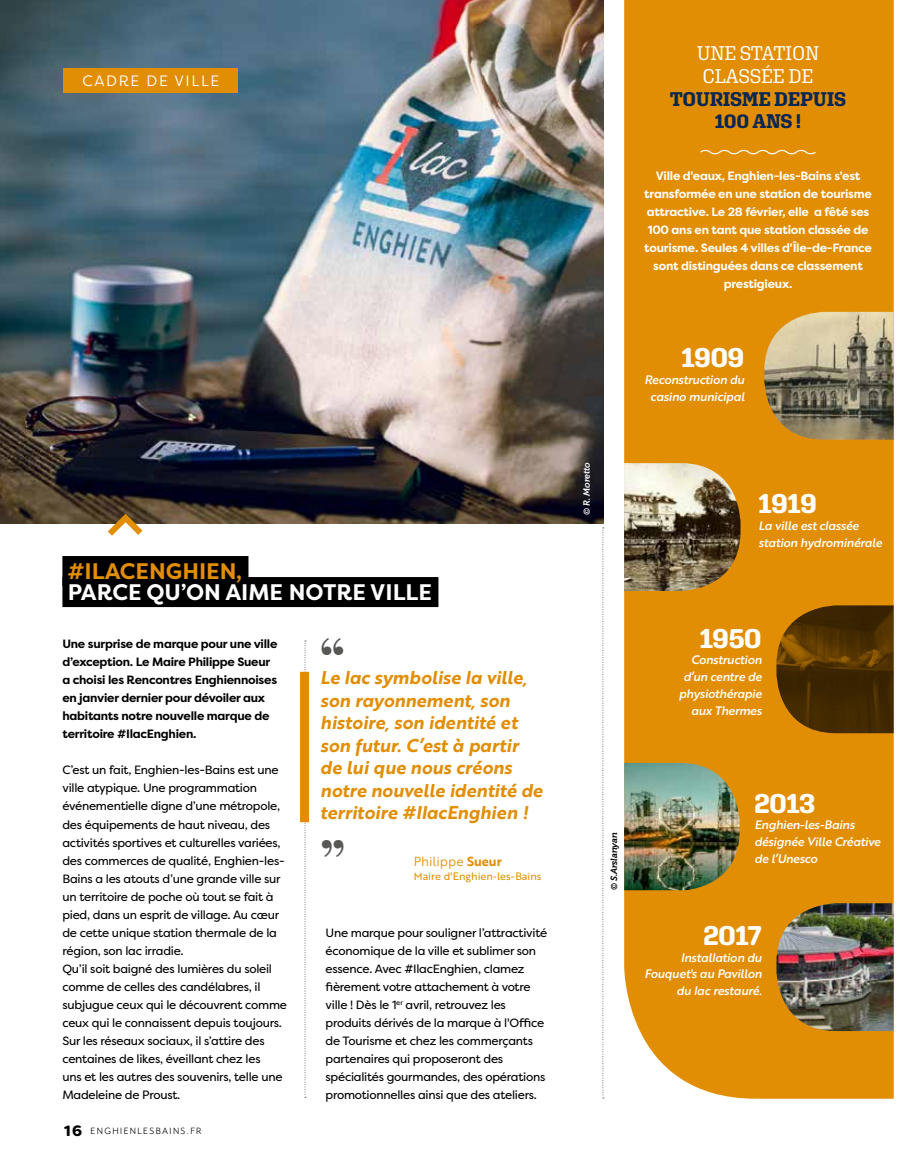
<style>
.page{position:relative;width:915px;height:1170px;background:#fff}
.page>*{position:absolute;margin:0;border:0;box-sizing:border-box;transform-origin:0 0}
.t1{font:700 48px "Bodoni URW";color:#575756}
.t2{font:700 27.75px "Aglet Slab";letter-spacing:-.02em;color:#fff}
.t3{font:700 22.5px/21px "Filson Pro";color:#fff}
.t4{font:700 19.8px/22.5px "Aglet Slab";letter-spacing:-.015em;color:#0a2652;text-align:center}
.t5{font:19.8px/22.5px "Aglet Slab";letter-spacing:-.015em;color:#fff}
.t6{font:18px/22.5px "Brother 1816 Bold Italic";color:#e28e04}
.t7{font:15px "Filson Soft";letter-spacing:.11em;color:#fff}
.t8{font:12.75px "Brother 1816 Book";color:#e28e04}
.t9{font:12px/18px "Filson Pro";letter-spacing:-.02em;color:#000}
.t10{font:700 12px/18px "Filson Pro";letter-spacing:-.02em;color:#fff;text-align:center}
.t11{font:12px/16.8px "Brother 1816 Medium Italic";letter-spacing:-.02em;color:#fff}
.t12{font:700 12px/18px "Filson Pro";letter-spacing:-.02em;color:#000}
.t13{font:10.5px "Brother 1816 Regular";color:#e28e04}
.t14{font:10.5px "Mr Eaves Mod OT";letter-spacing:.13em;color:#000}
.t15{font:italic 9px "Museo 700";letter-spacing:-.025em;color:#000}
.t16{font:italic 9px "Museo 700";letter-spacing:-.02em;color:#fff}
.s1{color:#e28e04}
.s2{color:#000}
.s3{font-family:"Filson Soft";font-weight:900;font-size:15px}
.s4{font-family:"Brother 1816 Bold"}
.s5{font-family:"Adelle Sans";font-weight:700}
</style>
<div class="page">
<img style="left:0;top:0;width:603px;height:523px">
<div style="left:64px;top:68px;width:174px;height:24px;background:#e28e04"></div>
<svg style="left:95px;top:509px;width:60px;height:27px"></svg>
<div style="left:62px;top:556px;width:186px;height:30px;background:#000"></div>
<div style="left:62px;top:577px;width:376px;height:30px;background:#000"></div>
<svg style="left:304px;top:640px;width:2px;height:457px"></svg>
<svg style="left:602px;top:527px;width:1px;height:571px"></svg>
<div style="left:300px;top:671px;width:9px;height:151px;background:#e28e04"></div>
<div style="left:624px;top:0;width:269px;height:1098px;background:#e28e04"></div>
<img style="left:776px;top:903px;width:117px;height:127px">
<img style="left:624px;top:762px;width:115px;height:128px">
<img style="left:776px;top:605px;width:117px;height:128px">
<img style="left:624px;top:463px;width:116px;height:128px">
<img style="left:764px;top:312px;width:129px;height:127px">
<svg style="left:698px;top:148px;width:118px;height:8px"></svg>
<p class="t7" style="left:82px;top:71px;width:138px">CADRE DE VILLE</p>
<h3 class="t3" style="left:67px;top:561px;width:372px"><span class="s1">#ILACENGHIEN,</span><span class="s2">.<br></span>PARCE QU’ON AIME<span class="s2">.</span>NOTRE VILLE<span class="s2">.</span></h3>
<p class="t12" style="left:62px;top:635px;width:216px">Une surprise de marque pour une ville d’exception. Le Maire Philippe Sueur a choisi les Rencontres Enghiennoises en janvier dernier pour dévoiler aux habitants notre nouvelle marque de territoire #IlacEnghien.</p>
<p class="t9" style="left:62px;top:761px;width:226px">C’est un fait, Enghien-les-Bains est une ville atypique. Une programmation événementielle digne d’une métropole, des équipements de haut niveau, des activités sportives et culturelles variées, des commerces de qualité, Enghien-les-Bains a les atouts d’une grande ville sur un territoire de poche où tout se fait à pied, dans un esprit de village. Au cœur de cette unique station thermale de la région, son lac irradie.<br>Qu’il soit baigné des lumières du soleil comme de celles des candélabres, il subjugue ceux qui le découvrent comme ceux qui le connaissent depuis toujours.<br>Sur les réseaux sociaux, il s’attire des centaines de likes, éveillant chez les<br>uns et les autres des souvenirs, telle une Madeleine de Proust.</p>
<p class="t14" style="left:64px;top:1125px;width:139px"><span class="s3">16</span> ENGHIENLESBAINS.FR</p>
<h1 class="t1" style="left:320px;top:626px;width:26px">“</h1>
<h3 class="t6" style="left:320px;top:665px;width:223px">Le lac symbolise la ville, son rayonnement, son histoire, son identité et son futur. C’est à partir de lui que nous créons notre nouvelle identité de territoire #IlacEnghien !</h3>
<h1 class="t1" style="left:345px;top:867px;width:26px;rotate:-180deg">“</h1>
<p class="t8" style="left:413px;top:852px;width:90px">Philippe <span class="s4">Sueur</span></p>
<p class="t13" style="left:413px;top:868px;width:129px">Maire d'Enghien-les-Bains</p>
<p class="t9" style="left:325px;top:923px;width:223px">Une marque pour souligner l’attractivité économique de la ville et sublimer son essence. Avec #IlacEnghien, clamez fièrement votre attachement à votre ville ! Dès le 1<sup>er</sup> avril, retrouvez les produits dérivés de la marque à l'Office de Tourisme et chez les commerçants partenaires qui proposeront des spécialités gourmandes, des opérations promotionnelles ainsi que des ateliers.</p>
<p class="t16" style="left:581px;top:514px;width:54px;rotate:-90deg"><span class="s5">©</span> R. Moretto</p>
<h3 class="t5" style="left:696px;top:42px;width:124px">UNE STATION<br>CLASSÉE DE</h3>
<h3 class="t4" style="left:669px;top:87px;width:178px">TOURISME DEPUIS<br>100 ANS !</h3>
<p class="t10" style="left:644px;top:167px;width:229px">Ville d'eaux, Enghien-les-Bains s'est transformée en une station de tourisme attractive. Le 28 février, elle a fêté ses 100 ans en tant que station classée de tourisme. Seules 4 villes d'Île-de-France sont distinguées dans ce classement prestigieux.</p>
<h2 class="t2" style="left:681px;top:341px;width:64px">1909</h2>
<p class="t11" style="left:644px;top:371px;width:101px;text-align:center">Reconstruction du casino municipal</p>
<h2 class="t2" style="left:758px;top:486px;width:60px">1919</h2>
<p class="t11" style="left:758px;top:516px;width:125px">La ville est classée station hydrominérale</p>
<h2 class="t2" style="left:699px;top:621px;width:63px">1950</h2>
<p class="t11" style="left:678px;top:651px;width:84px;text-align:right">Construction d’un centre de physiothérapie aux Thermes</p>
<p class="t15" style="left:608px;top:890px;width:59px;rotate:-90deg"><span class="s5">©</span> S.Arslanyan</p>
<h2 class="t2" style="left:754px;top:786px;width:63px">2013</h2>
<p class="t11" style="left:754px;top:816px;width:128px">Enghien-les-Bains désignée Ville Créative de l’Unesco</p>
<h2 class="t2" style="left:703px;top:918px;width:60px">2017</h2>
<p class="t11" style="left:644px;top:948px;width:119px;text-align:right">Installation du<br>Fouquet's au Pavillon du lac restauré.</p>
</div>
